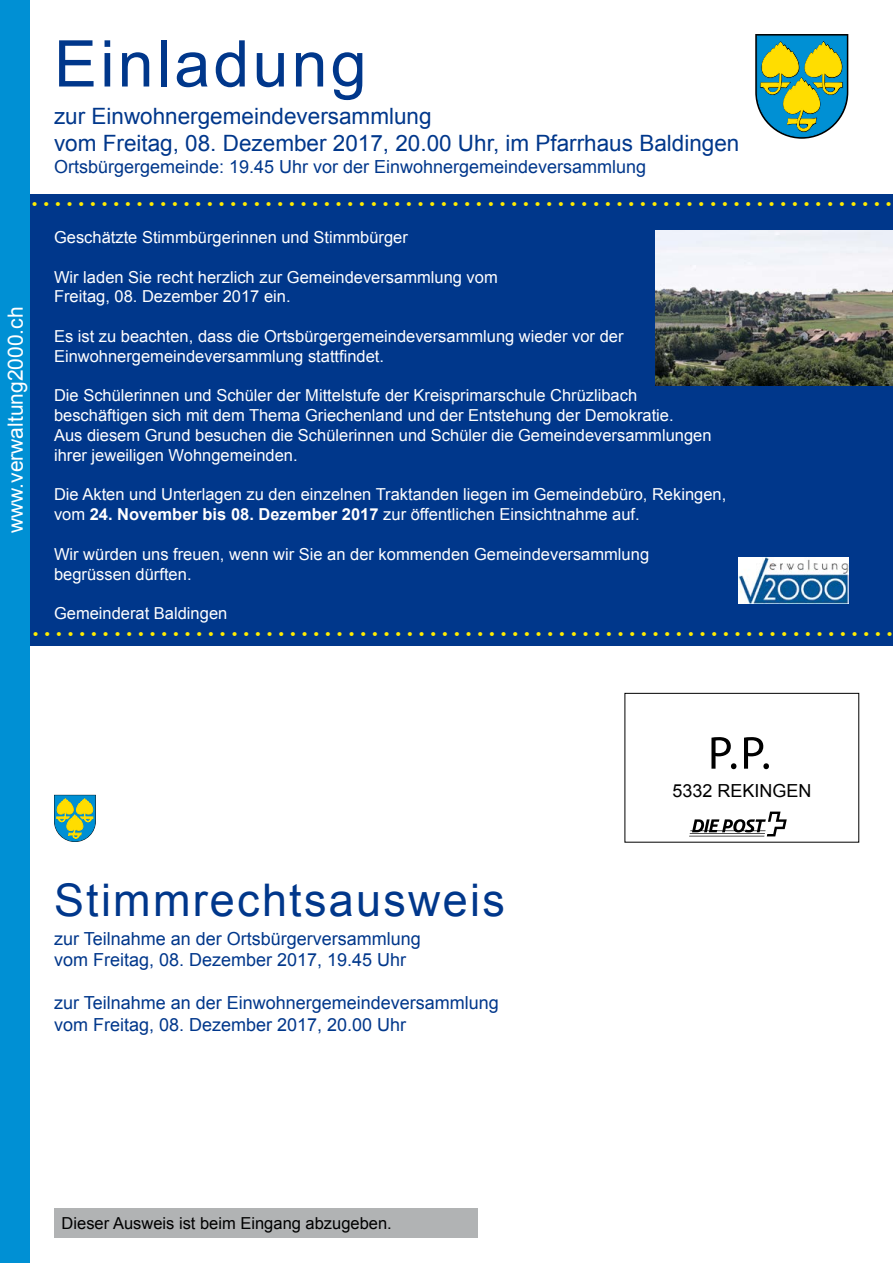
<style>
.page{position:relative;width:893px;height:1263px;background:#fff}
.page>*{position:absolute;margin:0;border:0;box-sizing:border-box;transform-origin:0 0}
.t1{font:64.5px "Arial";letter-spacing:.05em;color:#00378b}
.t2{font:45px "Arial";letter-spacing:.05em;color:#00378b}
.t3{font:36px "Times";color:#ffed00}
.t4{font:22.5px/27px "Arial";color:#00378b}
.t5{font:21px "Arial";color:#fff}
.t6{font:18px/21.6px "Arial";color:#00378b}
.t7{font:18px "Arial";color:#000}
.t8{font:16.5px/19.8px "Arial";color:#fff}
.t9{font:16.5px "Arial";color:#000}
.s1{font-weight:700}
</style>
<div class="page">
<div style="left:28px;top:195px;width:865px;height:451px;background:#00378b"></div>
<img style="left:656px;top:231px;width:237px;height:154px">
<div style="left:54px;top:1209px;width:423px;height:29px;background:#b1b3b4"></div>
<img style="left:738px;top:557px;width:111px;height:46px">
<div style="left:0;top:0;width:29px;height:1263px;background:#0090d4"></div>
<svg style="left:755px;top:34px;width:93px;height:105px"></svg>
<svg style="left:54px;top:795px;width:42px;height:47px"></svg>
<div style="left:625px;top:693px;width:234px;height:149px;border:1px solid #000"></div>
<svg style="left:711px;top:737px;width:25px;height:32px"></svg>
<svg style="left:744px;top:737px;width:25px;height:32px"></svg>
<hr style="left:689px;top:836px;width:75px;height:1px;background:#000">
<svg style="left:690px;top:811px;width:97px;height:25px"></svg>
<hr style="left:690px;top:833px;width:75px;height:1px;background:#000">
<h1 class="t1" style="left:54px;top:22px;width:314px">Einladung</h1>
<h3 class="t4" style="left:54px;top:103px;width:687px">zur Einwohnergemeindeversammlung<br>vom Freitag, 08. Dezember 2017, 20.00 Uhr, im Pfarrhaus Baldingen</h3>
<p class="t6" style="left:54px;top:156px;width:594px">Ortsbürgergemeinde: 19.45 Uhr vor der Einwohnergemeindeversammlung</p>
<h3 class="t3" style="left:29px;top:160px;width:865px">..........................................................................</h3>
<p class="t5" style="left:2px;top:533px;width:228px;rotate:-90deg">www.verwaltung2000.ch</p>
<p class="t8" style="left:54px;top:227px;width:355px">Geschätzte Stimmbürgerinnen und Stimmbürger</p>
<p class="t8" style="left:54px;top:267px;width:445px">Wir laden Sie recht herzlich zur Gemeindeversammlung vom<br>Freitag, 08. Dezember 2017 ein.</p>
<p class="t8" style="left:54px;top:326px;width:571px">Es ist zu beachten, dass die Ortsbürgergemeindeversammlung wieder vor der<br>Einwohnergemeindeversammlung stattfindet.</p>
<p class="t8" style="left:54px;top:386px;width:659px">Die Schülerinnen und Schüler der Mittelstufe der Kreisprimarschule Chrüzlibach beschäftigen sich mit dem Thema Griechenland und der Entstehung der Demokratie.<br>Aus diesem Grund besuchen die Schülerinnen und Schüler die Gemeindeversammlungen ihrer jeweiligen Wohngemeinden.</p>
<p class="t8" style="left:54px;top:485px;width:674px">Die Akten und Unterlagen zu den einzelnen Traktanden liegen im Gemeindebüro, Rekingen, vom <span class="s1">24. November bis 08. Dezember 2017</span> zur öffentlichen Einsichtnahme auf.</p>
<p class="t8" style="left:54px;top:544px;width:597px">Wir würden uns freuen, wenn wir Sie an der kommenden Gemeindeversammlung begrüssen dürften.</p>
<p class="t8" style="left:54px;top:604px;width:175px">Gemeinderat Baldingen</p>
<h3 class="t3" style="left:30px;top:590px;width:865px">..........................................................................</h3>
<h2 class="t2" style="left:54px;top:870px;width:452px">Stimmrechtsausweis</h2>
<p class="t6" style="left:54px;top:927px;width:368px">zur Teilnahme an der Ortsbürgerversammlung vom Freitag, 08. Dezember 2017, 19.45 Uhr</p>
<p class="t6" style="left:54px;top:992px;width:446px">zur Teilnahme an der Einwohnergemeindeversammlung vom Freitag, 08. Dezember 2017, 20.00 Uhr</p>
<p class="t9" style="left:62px;top:1213px;width:332px">Dieser Ausweis ist beim Eingang abzugeben.</p>
<p class="t7" style="left:672px;top:778px;width:141px">5332 REKINGEN</p>
</div>
